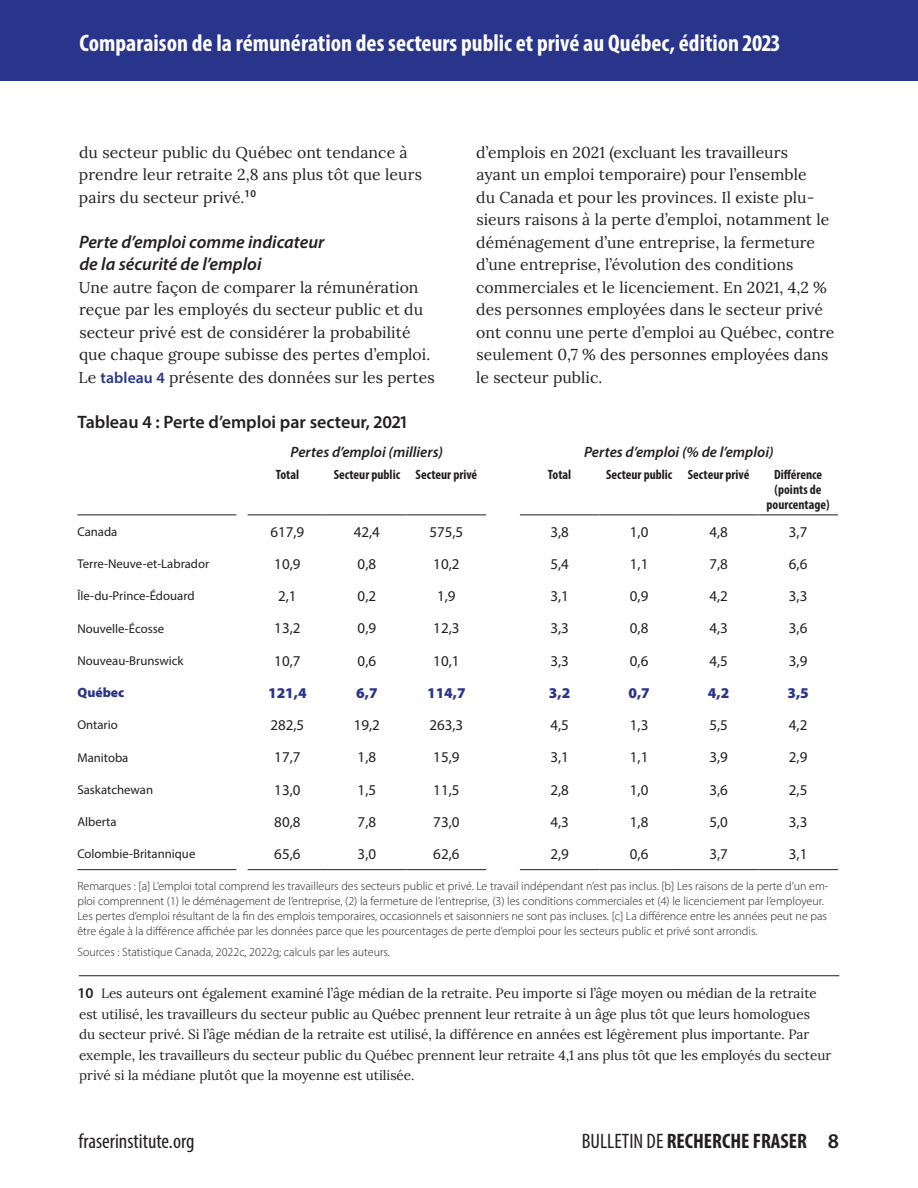
<style>
.page{position:relative;width:918px;height:1188px;background:#fff}
.page>*{position:absolute;margin:0;border:0;box-sizing:border-box;transform-origin:0 0}
.t1{font:700 condensed 24px "Myriad Pro";color:#fff}
.t2{font:700 condensed 21px "Myriad Pro";color:#231f20}
.t3{font:condensed 21px "Myriad Pro";color:#231f20}
.t4{font:italic 600 18px/22.5px "Myriad Pro";color:#231f20}
.t5{font:600 18px "Myriad Pro";color:#231f20}
.t6{font:15.75px/22.5px "Lora";letter-spacing:.005em;color:#231f20}
.t7{font:15px "Myriad Pro";color:#231f20}
.t8{font:italic 600 15px "Myriad Pro";color:#231f20}
.t9{font:900 15px "Myriad Pro";color:#29358b}
.t10{font:13.5px/20.4px "Lora";color:#231f20}
.t11{font:700 condensed 13.5px/15px "Myriad Pro";color:#231f20;text-align:center}
.t12{font:900 13.5px "Myriad Pro";color:#29358b}
.t13{font:12.75px "Myriad Pro";color:#231f20}
.t14{font:300 12px/15px "Myriad Pro";color:#231f20}
.s1{font-family:"Myriad Pro";font-weight:600;color:#29358b}
.s2{font-family:"Myriad Pro";font-weight:600;font-size:15px}
.s3{font-weight:400}
.s4{font-weight:600;font-stretch:normal}
</style>
<div class="page">
<div style="left:0;top:0;width:918px;height:81px;background:#29358b"></div>
<hr style="left:79px;top:975px;width:760px;height:1px;background:#231f20">
<hr style="left:248px;top:514px;width:79px;height:1px;background:#231f20">
<hr style="left:327px;top:514px;width:80px;height:1px;background:#231f20">
<hr style="left:407px;top:514px;width:79px;height:1px;background:#231f20">
<hr style="left:77px;top:869px;width:159px;height:1px;background:#231f20">
<hr style="left:248px;top:869px;width:79px;height:1px;background:#231f20">
<hr style="left:327px;top:869px;width:80px;height:1px;background:#231f20">
<hr style="left:407px;top:869px;width:79px;height:1px;background:#231f20">
<hr style="left:520px;top:869px;width:79px;height:1px;background:#231f20">
<hr style="left:599px;top:869px;width:80px;height:1px;background:#231f20">
<hr style="left:679px;top:869px;width:79px;height:1px;background:#231f20">
<hr style="left:77px;top:514px;width:159px;height:1px;background:#231f20">
<hr style="left:520px;top:514px;width:79px;height:1px;background:#231f20">
<hr style="left:599px;top:514px;width:80px;height:1px;background:#231f20">
<hr style="left:679px;top:514px;width:79px;height:1px;background:#231f20">
<hr style="left:758px;top:514px;width:80px;height:1px;background:#231f20">
<hr style="left:758px;top:869px;width:80px;height:1px;background:#231f20">
<h1 class="t1" style="left:80px;top:28px;width:702px">Comparaison de la rémunération des secteurs public et privé au Québec, édition 2023</h1>
<p class="t6" style="left:79px;top:140px;width:345px">du secteur public du Québec ont tendance à prendre leur retraite 2,8 ans plus tôt que leurs pairs du secteur privé.<sup>10</sup></p>
<p class="t4" style="left:79px;top:230px;width:247px">Perte d’emploi comme indicateur de la sécurité de l’emploi</p>
<p class="t6" style="left:79px;top:275px;width:358px">Une autre façon de comparer la rémunération reçue par les employés du secteur public et du secteur privé est de considérer la probabilité que chaque groupe subisse des pertes d’emploi.<br>Le <span class="s1">tableau 4</span> présente des données sur les pertes</p>
<p class="t6" style="left:476px;top:140px;width:360px">d’emplois en 2021 (excluant les travailleurs<br>ayant un emploi temporaire) pour l’ensemble<br>du Canada et pour les provinces. Il existe plu&shy;sieurs raisons à la perte d’emploi, notamment le déménagement d’une entreprise, la fermeture d’une entreprise, l’évolution des conditions commerciales et le licenciement. En 2021, 4,2 % des personnes employées dans le secteur privé ont connu une perte d’emploi au Québec, contre seulement 0,7 % des personnes employées dans le secteur public.</p>
<p class="t5" style="left:77px;top:410px;width:331px">Tableau 4 : Perte d’emploi par secteur, 2021</p>
<p class="t8" style="left:291px;top:443px;width:154px">Pertes d’emploi (milliers)</p>
<p class="t8" style="left:584px;top:443px;width:191px">Pertes d’emploi (% de l’emploi)</p>
<p class="t11" style="left:276px;top:467px;width:25px">Total</p>
<p class="t11" style="left:334px;top:467px;width:145px">Secteur public Secteur privé</p>
<p class="t11" style="left:548px;top:467px;width:25px">Total</p>
<p class="t11" style="left:606px;top:467px;width:145px">Secteur public Secteur privé</p>
<p class="t11" style="left:767px;top:467px;width:65px">Différence (points de pourcentage)</p>
<p class="t13" style="left:77px;top:524px;width:42px">Canada</p>
<p class="t7" style="left:270px;top:522px;width:35px">617,9</p>
<p class="t7" style="left:354px;top:522px;width:28px">42,4</p>
<p class="t7" style="left:429px;top:522px;width:35px">575,5</p>
<p class="t7" style="left:550px;top:522px;width:20px">3,8</p>
<p class="t7" style="left:630px;top:522px;width:20px">1,0</p>
<p class="t7" style="left:709px;top:522px;width:20px">4,8</p>
<p class="t7" style="left:789px;top:522px;width:20px">3,7</p>
<p class="t13" style="left:77px;top:556px;width:133px">Terre-Neuve-et-Labrador</p>
<p class="t7" style="left:274px;top:555px;width:28px">10,9</p>
<p class="t7" style="left:358px;top:555px;width:20px">0,8</p>
<p class="t7" style="left:433px;top:555px;width:28px">10,2</p>
<p class="t7" style="left:550px;top:555px;width:20px">5,4</p>
<p class="t7" style="left:630px;top:555px;width:20px">1,1</p>
<p class="t7" style="left:709px;top:555px;width:20px">7,8</p>
<p class="t7" style="left:789px;top:555px;width:20px">6,6</p>
<p class="t13" style="left:77px;top:588px;width:119px">Île-du-Prince-Édouard</p>
<p class="t7" style="left:278px;top:587px;width:20px">2,1</p>
<p class="t7" style="left:358px;top:587px;width:20px">0,2</p>
<p class="t7" style="left:437px;top:587px;width:20px">1,9</p>
<p class="t7" style="left:550px;top:587px;width:20px">3,1</p>
<p class="t7" style="left:630px;top:587px;width:20px">0,9</p>
<p class="t7" style="left:709px;top:587px;width:20px">4,2</p>
<p class="t7" style="left:789px;top:587px;width:20px">3,3</p>
<p class="t13" style="left:77px;top:620px;width:88px">Nouvelle-Écosse</p>
<p class="t7" style="left:274px;top:619px;width:28px">13,2</p>
<p class="t7" style="left:358px;top:619px;width:20px">0,9</p>
<p class="t7" style="left:433px;top:619px;width:28px">12,3</p>
<p class="t7" style="left:550px;top:619px;width:20px">3,3</p>
<p class="t7" style="left:630px;top:619px;width:20px">0,8</p>
<p class="t7" style="left:709px;top:619px;width:20px">4,3</p>
<p class="t7" style="left:789px;top:619px;width:20px">3,6</p>
<p class="t13" style="left:77px;top:653px;width:108px">Nouveau-Brunswick</p>
<p class="t7" style="left:274px;top:651px;width:28px">10,7</p>
<p class="t7" style="left:358px;top:651px;width:20px">0,6</p>
<p class="t7" style="left:433px;top:651px;width:28px">10,1</p>
<p class="t7" style="left:550px;top:651px;width:20px">3,3</p>
<p class="t7" style="left:630px;top:651px;width:20px">0,6</p>
<p class="t7" style="left:709px;top:651px;width:20px">4,5</p>
<p class="t7" style="left:789px;top:651px;width:20px">3,9</p>
<p class="t12" style="left:77px;top:684px;width:48px">Québec</p>
<p class="t9" style="left:268px;top:683px;width:40px">121,4</p>
<p class="t9" style="left:356px;top:683px;width:23px">6,7</p>
<p class="t9" style="left:427px;top:683px;width:40px">114,7</p>
<p class="t9" style="left:549px;top:683px;width:23px">3,2</p>
<p class="t9" style="left:628px;top:683px;width:23px">0,7</p>
<p class="t9" style="left:708px;top:683px;width:23px">4,2</p>
<p class="t9" style="left:787px;top:683px;width:23px">3,5</p>
<p class="t13" style="left:77px;top:717px;width:42px">Ontario</p>
<p class="t7" style="left:270px;top:716px;width:35px">282,5</p>
<p class="t7" style="left:354px;top:716px;width:28px">19,2</p>
<p class="t7" style="left:429px;top:716px;width:35px">263,3</p>
<p class="t7" style="left:550px;top:716px;width:20px">4,5</p>
<p class="t7" style="left:630px;top:716px;width:20px">1,3</p>
<p class="t7" style="left:709px;top:716px;width:20px">5,5</p>
<p class="t7" style="left:789px;top:716px;width:20px">4,2</p>
<p class="t13" style="left:77px;top:749px;width:53px">Manitoba</p>
<p class="t7" style="left:274px;top:748px;width:28px">17,7</p>
<p class="t7" style="left:358px;top:748px;width:20px">1,8</p>
<p class="t7" style="left:433px;top:748px;width:28px">15,9</p>
<p class="t7" style="left:550px;top:748px;width:20px">3,1</p>
<p class="t7" style="left:630px;top:748px;width:20px">1,1</p>
<p class="t7" style="left:709px;top:748px;width:20px">3,9</p>
<p class="t7" style="left:789px;top:748px;width:20px">2,9</p>
<p class="t13" style="left:77px;top:782px;width:77px">Saskatchewan</p>
<p class="t7" style="left:274px;top:780px;width:28px">13,0</p>
<p class="t7" style="left:358px;top:780px;width:20px">1,5</p>
<p class="t7" style="left:433px;top:780px;width:28px">11,5</p>
<p class="t7" style="left:550px;top:780px;width:20px">2,8</p>
<p class="t7" style="left:630px;top:780px;width:20px">1,0</p>
<p class="t7" style="left:709px;top:780px;width:20px">3,6</p>
<p class="t7" style="left:789px;top:780px;width:20px">2,5</p>
<p class="t13" style="left:77px;top:814px;width:41px">Alberta</p>
<p class="t7" style="left:274px;top:813px;width:28px">80,8</p>
<p class="t7" style="left:358px;top:813px;width:20px">7,8</p>
<p class="t7" style="left:433px;top:813px;width:28px">73,0</p>
<p class="t7" style="left:550px;top:813px;width:20px">4,3</p>
<p class="t7" style="left:630px;top:813px;width:20px">1,8</p>
<p class="t7" style="left:709px;top:813px;width:20px">5,0</p>
<p class="t7" style="left:789px;top:813px;width:20px">3,3</p>
<p class="t13" style="left:77px;top:846px;width:119px">Colombie-Britannique</p>
<p class="t7" style="left:274px;top:845px;width:28px">65,6</p>
<p class="t7" style="left:358px;top:845px;width:20px">3,0</p>
<p class="t7" style="left:433px;top:845px;width:28px">62,6</p>
<p class="t7" style="left:550px;top:845px;width:20px">2,9</p>
<p class="t7" style="left:630px;top:845px;width:20px">0,6</p>
<p class="t7" style="left:709px;top:845px;width:20px">3,7</p>
<p class="t7" style="left:789px;top:845px;width:20px">3,1</p>
<p class="t14" style="left:77px;top:878px;width:753px">Remarques : [a] L’emploi total comprend les travailleurs des secteurs public et privé. Le travail indépendant n’est pas inclus. [b] Les raisons de la perte d’un em&shy;ploi comprennent (1) le déménagement de l’entreprise, (2) la fermeture de l’entreprise, (3) les conditions commerciales et (4) le licenciement par l’employeur.<br>Les pertes d’emploi résultant de la fin des emplois temporaires, occasionnels et saisonniers ne sont pas incluses. [c] La différence entre les années peut ne pas être égale à la différence affichée par les données parce que les pourcentages de perte d’emploi pour les secteurs public et privé sont arrondis.</p>
<p class="t14" style="left:77px;top:944px;width:314px">Sources : Statistique Canada, 2022c, 2022g; calculs par les auteurs.</p>
<p class="t10" style="left:78px;top:983px;width:755px"><span class="s2">10</span> Les auteurs ont également examiné l’âge médian de la retraite. Peu importe si l’âge moyen ou médian de la retraite est utilisé, les travailleurs du secteur public au Québec prennent leur retraite à un âge plus tôt que leurs homologues<br>du secteur privé. Si l’âge médian de la retraite est utilisé, la différence en années est légèrement plus importante. Par exemple, les travailleurs du secteur public du Québec prennent leur retraite 4,1 ans plus tôt que les employés du secteur privé si la médiane plutôt que la moyenne est utilisée.</p>
<h2 class="t3" style="left:79px;top:1128px;width:117px">fraserinstitute.org</h2>
<h2 class="t2" style="left:582px;top:1127px;width:259px"><span class="s3">BULLETIN DE</span> RECHERCHE FRASER <span class="s4">8</span></h2>
</div>
